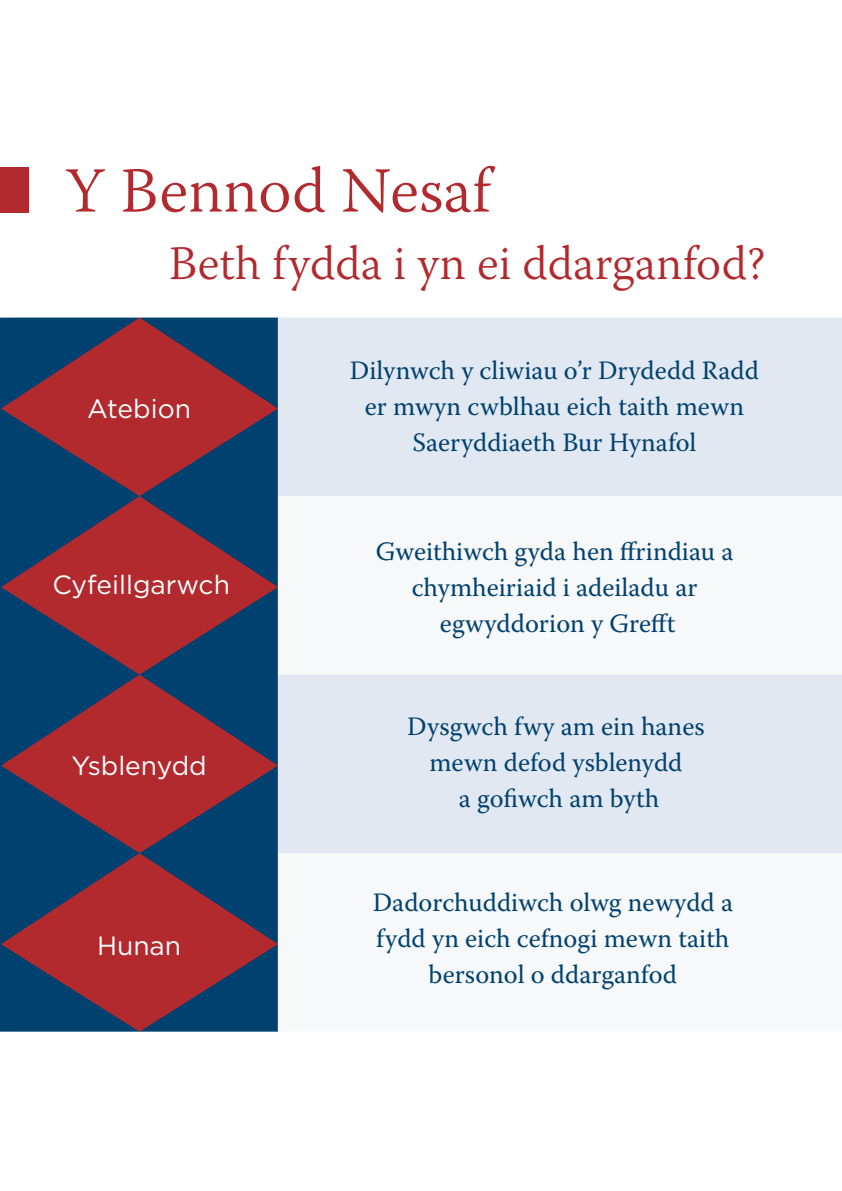
<style>
.page{position:relative;width:842px;height:1191px;background:#fff}
.page>*{position:absolute;margin:0;border:0;box-sizing:border-box;transform-origin:0 0}
.t1{font:300 64px "Warnock Pro";color:#b2292e}
.t2{font:300 48px "Warnock Pro";color:#b2292e}
.t3{font:26.4px/36px "Warnock Pro";color:#004170;text-align:center}
.t4{font:26.4px "Gotham";color:#fff}
</style>
<div class="page">
<div style="left:278px;top:317px;width:564px;height:179px;background:#e2e8f1"></div>
<div style="left:278px;top:674px;width:564px;height:179px;background:#e2e8f1"></div>
<svg style="left:1px;top:317px;width:277px;height:179px;background:#59354f"></svg>
<svg style="left:1px;top:496px;width:277px;height:178px;background:#59354e"></svg>
<svg style="left:1px;top:674px;width:277px;height:179px;background:#58354f"></svg>
<svg style="left:1px;top:853px;width:277px;height:178px;background:#59354e"></svg>
<div style="left:0;top:167px;width:28px;height:46px;background:#b2292e"></div>
<h1 class="t1" style="left:65px;top:152px;width:427px">Y Bennod Nesaf</h1>
<h2 class="t2" style="left:169px;top:234px;width:598px">Beth fydda i yn ei ddarganfod?</h2>
<p class="t4" style="left:87px;top:394px;width:105px">Atebion</p>
<p class="t4" style="left:52px;top:570px;width:179px">Cyfeillgarwch</p>
<p class="t4" style="left:71px;top:751px;width:137px">Ysblenydd</p>
<p class="t4" style="left:97px;top:931px;width:86px">Hunan</p>
<p class="t3" style="left:350px;top:352px;width:410px">Dilynwch y cliwiau o’r Drydedd Radd er mwyn cwblhau eich taith mewn<br>Saeryddiaeth Bur Hynafol</p>
<p class="t3" style="left:376px;top:533px;width:359px">Gweithiwch gyda hen ffrindiau a chymheiriaid i adeiladu ar egwyddorion y Grefft</p>
<p class="t3" style="left:407px;top:708px;width:299px">Dysgwch fwy am ein hanes mewn defod ysblenydd<br>a gofiwch am byth</p>
<p class="t3" style="left:373px;top:884px;width:362px">Dadorchuddiwch olwg newydd a fydd yn eich cefnogi mewn taith bersonol o ddarganfod</p>
</div>
